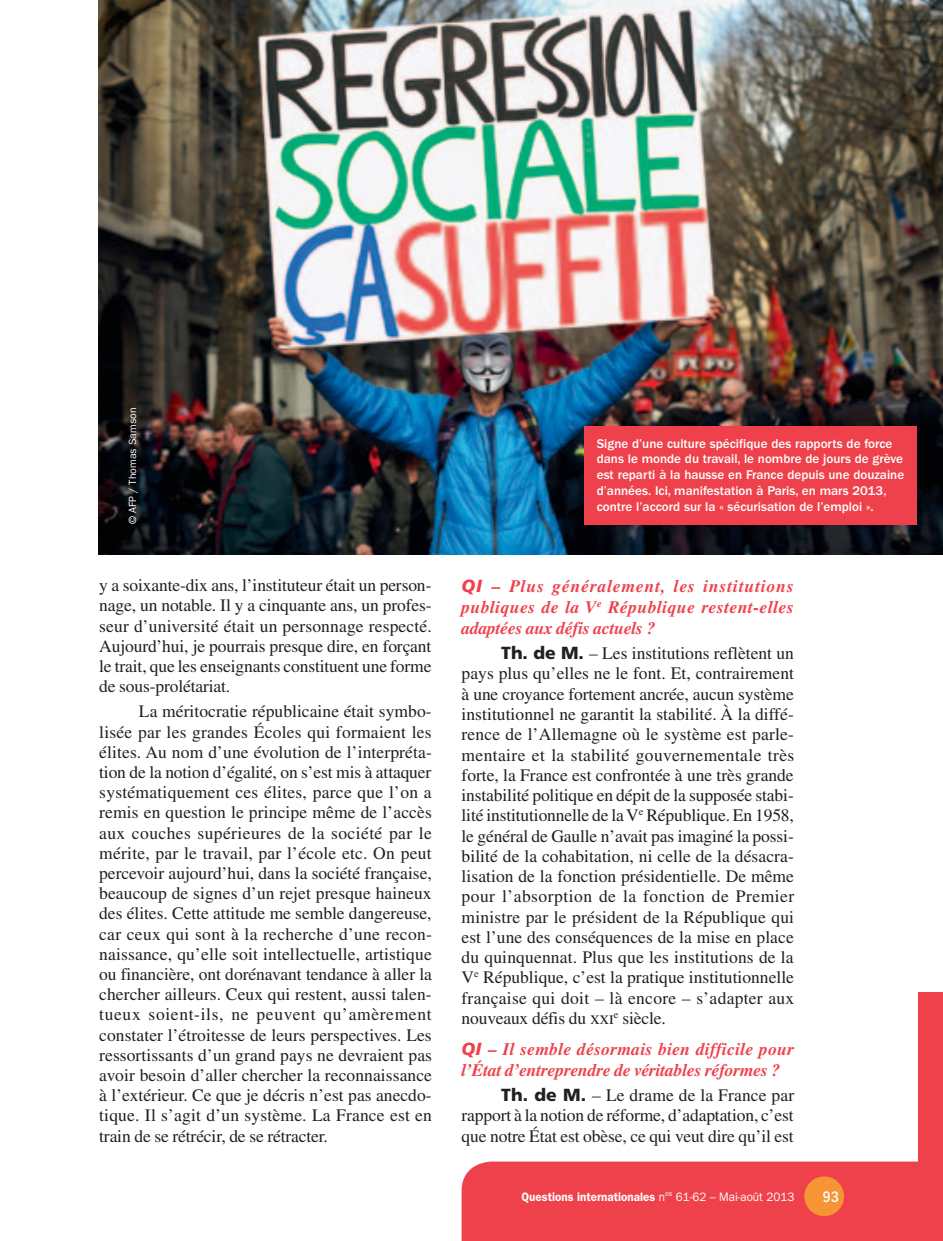
<style>
.page{position:relative;width:943px;height:1241px;background:#fff}
.page>*{position:absolute;margin:0;border:0;box-sizing:border-box;transform-origin:0 0}
.t1{font:17.5px/20.1px "Times LT Std";letter-spacing:-.01em;color:#231f20;text-align:justify}
.t2{font:italic 700 17.5px/21.2px "Times LT Std";letter-spacing:-.01em;color:#ef414b;text-align:justify}
.t3{font:500 condensed 15.75px "ITC Franklin Gothic Std";color:#fff}
.t4{font:500 13.12px/15.8px "ITC Franklin Gothic Std";color:#fff}
.t5{font:600 12.25px "ITC Franklin Gothic Std";color:#fff;scale:.95 1}
.t6{font:10.5px "ITC Franklin Gothic Std";color:#fff}
.s1{font-family:"Frutiger LT Std";font-weight:900}
.s2{font-weight:400}
</style>
<div class="page">
<div style="left:461px;top:1161px;width:457px;height:79px;background:#ef414b"></div>
<div style="left:918px;top:992px;width:25px;height:248px;background:#ef414b"></div>
<div style="left:804px;top:1176px;width:40px;height:39px;background:#f79433;border-radius:50%"></div>
<img style="left:99px;top:0;width:844px;height:554px">
<div style="left:584px;top:426px;width:332px;height:98px;background:#ef414b"></div>
<p class="t6" style="left:127px;top:524px;width:118px;rotate:-90deg">© AFP / Thomas Samson</p>
<p class="t1" style="left:99px;top:575px;width:334px">y a soixante-dix ans, l’instituteur était un person&shy;nage, un notable. Il y a cinquante ans, un profes&shy;seur d’université était un personnage respecté.<br>Aujourd’hui, je pourrais presque dire, en forçant le trait, que les enseignants constituent une forme de sous-prolétariat.</p>
<p class="t1" style="left:99px;top:701px;width:334px;text-indent:40px">La méritocratie républicaine était symbo&shy;lisée par les grandes Écoles qui formaient les élites. Au nom d’une évolution de l’interpréta&shy;tion de la notion d’égalité, on s’est mis à attaquer systématiquement ces élites, parce que l’on a remis en question le principe même de l’accès aux couches supérieures de la société par le mérite, par le travail, par l’école etc. On peut percevoir aujourd’hui, dans la société française, beaucoup de signes d’un rejet presque haineux des élites. Cette attitude me semble dangereuse, car ceux qui sont à la recherche d’une recon&shy;naissance, qu’elle soit intellectuelle, artistique ou financière, ont dorénavant tendance à aller la chercher ailleurs. Ceux qui restent, aussi talen&shy;tueux soient-ils, ne peuvent qu’amèrement constater l’étroitesse de leurs perspectives. Les ressortissants d’un grand pays ne devraient pas avoir besoin d’aller chercher la reconnaissance à l’extérieur. Ce que je décris n’est pas anecdo&shy;tique. Il s’agit d’un système. La France est en train de se rétrécir, de se rétracter.</p>
<p class="t4" style="left:597px;top:435px;width:309px">Signe d’une culture spécifique des rapports de force dans le monde du travail, le nombre de jours de grève est reparti à la hausse en France depuis une douzaine d’années. Ici, manifestation à Paris, en mars 2013, contre l’accord sur la « sécurisation de l’emploi ».</p>
<p class="t2" style="left:461px;top:575px;width:334px"><span class="s1">QI</span> – Plus généralement, les institutions publiques de la V<sup>e</sup> République restent-elles adaptées aux défis actuels ?</p>
<p class="t1" style="left:461px;top:643px;width:334px;text-indent:40px"><span class="s1">Th. de M.</span> – Les institutions reflètent un pays plus qu’elles ne le font. Et, contrairement à une croyance fortement ancrée, aucun système institutionnel ne garantit la stabilité. À la diffé&shy;rence de l’Allemagne où le système est parle&shy;mentaire et la stabilité gouvernementale très forte, la France est confrontée à une très grande instabilité politique en dépit de la supposée stabi&shy;lité institutionnelle de la V<sup>e</sup> République. En 1958, le général de Gaulle n’avait pas imaginé la possi&shy;bilité de la cohabitation, ni celle de la désacra&shy;lisation de la fonction présidentielle. De même pour l’absorption de la fonction de Premier ministre par le président de la République qui est l’une des conséquences de la mise en place du quinquennat. Plus que les institutions de la V<sup>e</sup> République, c’est la pratique institutionnelle française qui doit – là encore – s’adapter aux nouveaux défis du xxi<sup>e</sup> siècle.</p>
<p class="t2" style="left:461px;top:1037px;width:334px"><span class="s1">QI</span> – Il semble désormais bien difficile pour l’État d’entreprendre de véritables réformes ?</p>
<p class="t1" style="left:461px;top:1084px;width:334px;text-indent:40px"><span class="s1">Th. de M.</span> – Le drame de la France par rapport à la notion de réforme, d’adaptation, c’est que notre État est obèse, ce qui veut dire qu’il est</p>
<p class="t5" style="left:521px;top:1188px;width:289px">Questions internationales <span class="s2">n</span><sup>os</sup> <span class="s2">61-62 – Mai-août 2013</span></p>
<p class="t3" style="left:823px;top:1187px;width:18px">93</p>
</div>
